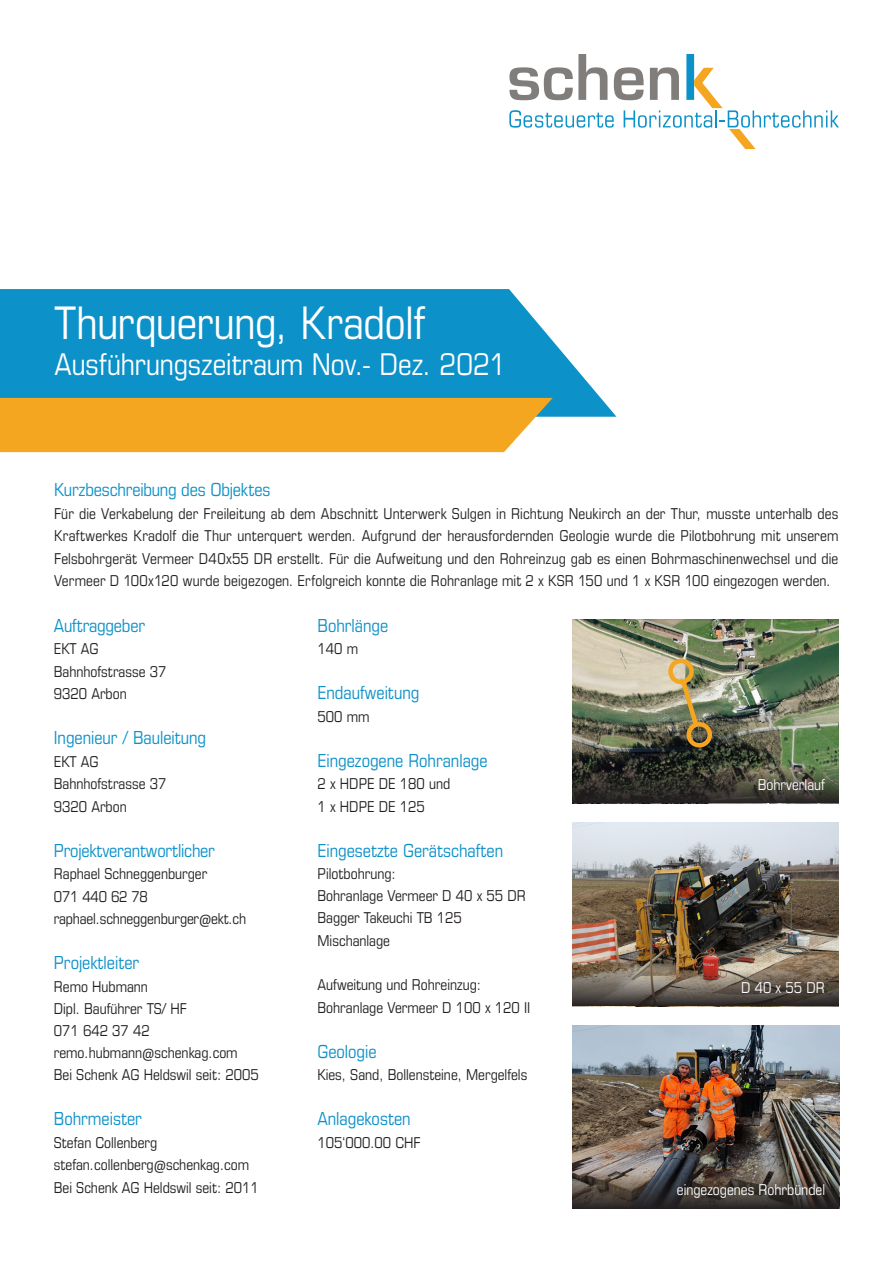
<style>
.page{position:relative;width:893px;height:1263px;background:#fff}
.page>*{position:absolute;margin:0;border:0;box-sizing:border-box;transform-origin:0 0}
.t1{font:condensed 45px "Eurostile LT Std";letter-spacing:-.005em;color:#fff}
.t2{font:condensed 30px "Eurostile LT Std";color:#fff}
.t3{font:condensed 18px "Eurostile LT Std";color:#0d91c9}
.t4{font:condensed 15px/22.5px "Eurostile LT Std";color:#231f20;text-align:justify}
.t5{font:condensed 15px "Eurostile LT Std";color:#fff}
</style>
<div class="page">
<img style="left:572px;top:619px;width:267px;height:184px">
<img style="left:573px;top:1025px;width:266px;height:147px">
<svg style="left:573px;top:1172px;width:266px;height:37px;background:#443e3a"></svg>
<svg style="left:573px;top:766px;width:266px;height:37px;background:#393930"></svg>
<svg style="left:509px;top:54px;width:330px;height:95px"></svg>
<svg style="left:0;top:289px;width:616px;height:128px;background:#259cce"></svg>
<div style="left:0;top:398px;width:553px;height:54px;background:#f5a621"></div>
<img style="left:664px;top:655px;width:52px;height:92px">
<img style="left:572px;top:822px;width:267px;height:184px">
<svg style="left:573px;top:969px;width:266px;height:37px;background:#655a50"></svg>
<p class="t1" style="left:54px;top:296px;width:372px">Thurquerung, Kradolf</p>
<p class="t2" style="left:54px;top:346px;width:453px">Ausführungszeitraum Nov.- Dez. 2021</p>
<p class="t3" style="left:54px;top:479px;width:218px">Kurzbeschreibung des Objektes</p>
<p class="t4" style="left:54px;top:502px;width:786px">Für die Verkabelung der Freileitung ab dem Abschnitt Unterwerk Sulgen in Richtung Neukirch an der Thur, musste unterhalb des Kraftwerkes Kradolf die Thur unterquert werden. Aufgrund der herausfordernden Geologie wurde die Pilotbohrung mit unserem Felsbohrgerät Vermeer D40x55 DR erstellt. Für die Aufweitung und den Rohreinzug gab es einen Bohrmaschinenwechsel und die Vermeer D 100x120 wurde beigezogen. Erfolgreich konnte die Rohranlage mit 2 x KSR 150 und 1 x KSR 100 eingezogen werden.</p>
<p class="t3" style="left:54px;top:615px;width:93px">Auftraggeber</p>
<p class="t4" style="left:54px;top:637px;width:46px">EKT AG</p>
<p class="t4" style="left:54px;top:660px;width:114px">Bahnhofstrasse 37</p>
<p class="t4" style="left:54px;top:682px;width:74px">9320 Arbon</p>
<p class="t3" style="left:54px;top:727px;width:154px">Ingenieur / Bauleitung</p>
<p class="t4" style="left:54px;top:750px;width:46px">EKT AG</p>
<p class="t4" style="left:54px;top:772px;width:114px">Bahnhofstrasse 37</p>
<p class="t4" style="left:54px;top:795px;width:74px">9320 Arbon</p>
<p class="t3" style="left:54px;top:840px;width:163px">Projektverantwortlicher</p>
<p class="t4" style="left:54px;top:862px;width:155px">Raphael Schneggenburger</p>
<p class="t4" style="left:54px;top:885px;width:96px">071 440 62 78</p>
<p class="t4" style="left:54px;top:907px;width:194px">raphael.schneggenburger@ekt.ch</p>
<p class="t3" style="left:54px;top:952px;width:87px">Projektleiter</p>
<p class="t4" style="left:54px;top:975px;width:96px">Remo Hubmann</p>
<p class="t4" style="left:54px;top:997px;width:135px">Dipl. Bauführer TS/ HF</p>
<p class="t4" style="left:54px;top:1019px;width:97px">071 642 37 42</p>
<p class="t4" style="left:54px;top:1041px;width:185px">remo.hubmann@schenkag.com</p>
<p class="t4" style="left:54px;top:1063px;width:206px">Bei Schenk AG Heldswil seit: 2005</p>
<p class="t3" style="left:54px;top:1108px;width:90px">Bohrmeister</p>
<p class="t4" style="left:54px;top:1131px;width:105px">Stefan Collenberg</p>
<p class="t4" style="left:54px;top:1153px;width:197px">stefan.collenberg@schenkag.com</p>
<p class="t4" style="left:54px;top:1176px;width:206px">Bei Schenk AG Heldswil seit: 2011</p>
<p class="t3" style="left:317px;top:615px;width:72px">Bohrlänge</p>
<p class="t4" style="left:317px;top:637px;width:42px">140 m</p>
<p class="t3" style="left:317px;top:682px;width:103px">Endaufweitung</p>
<p class="t4" style="left:317px;top:705px;width:53px">500 mm</p>
<p class="t3" style="left:317px;top:750px;width:172px">Eingezogene Rohranlage</p>
<p class="t4" style="left:317px;top:772px;width:134px">2 x HDPE DE 180 und</p>
<p class="t4" style="left:317px;top:795px;width:109px">1 x HDPE DE 125</p>
<p class="t3" style="left:317px;top:840px;width:187px">Eingesetzte Gerätschaften</p>
<p class="t4" style="left:317px;top:862px;width:80px">Pilotbohrung:</p>
<p class="t4" style="left:317px;top:884px;width:210px">Bohranlage Vermeer D 40 x 55 DR</p>
<p class="t4" style="left:317px;top:907px;width:146px">Bagger Takeuchi TB 125</p>
<p class="t4" style="left:317px;top:929px;width:74px">Mischanlage</p>
<p class="t4" style="left:317px;top:973px;width:165px">Aufweitung und Rohreinzug:</p>
<p class="t4" style="left:317px;top:996px;width:214px">Bohranlage Vermeer D 100 x 120 II</p>
<p class="t3" style="left:317px;top:1041px;width:61px">Geologie</p>
<p class="t4" style="left:317px;top:1063px;width:211px">Kies, Sand, Bollensteine, Mergelfels</p>
<p class="t3" style="left:317px;top:1108px;width:95px">Anlagekosten</p>
<p class="t4" style="left:317px;top:1131px;width:105px">105‘000.00 CHF</p>
<p class="t5" style="left:758px;top:776px;width:69px">Bohrverlauf</p>
<p class="t5" style="left:741px;top:979px;width:85px">D 40 x 55 DR</p>
<p class="t5" style="left:677px;top:1181px;width:150px">eingezogenes Rohrbündel</p>
</div>
